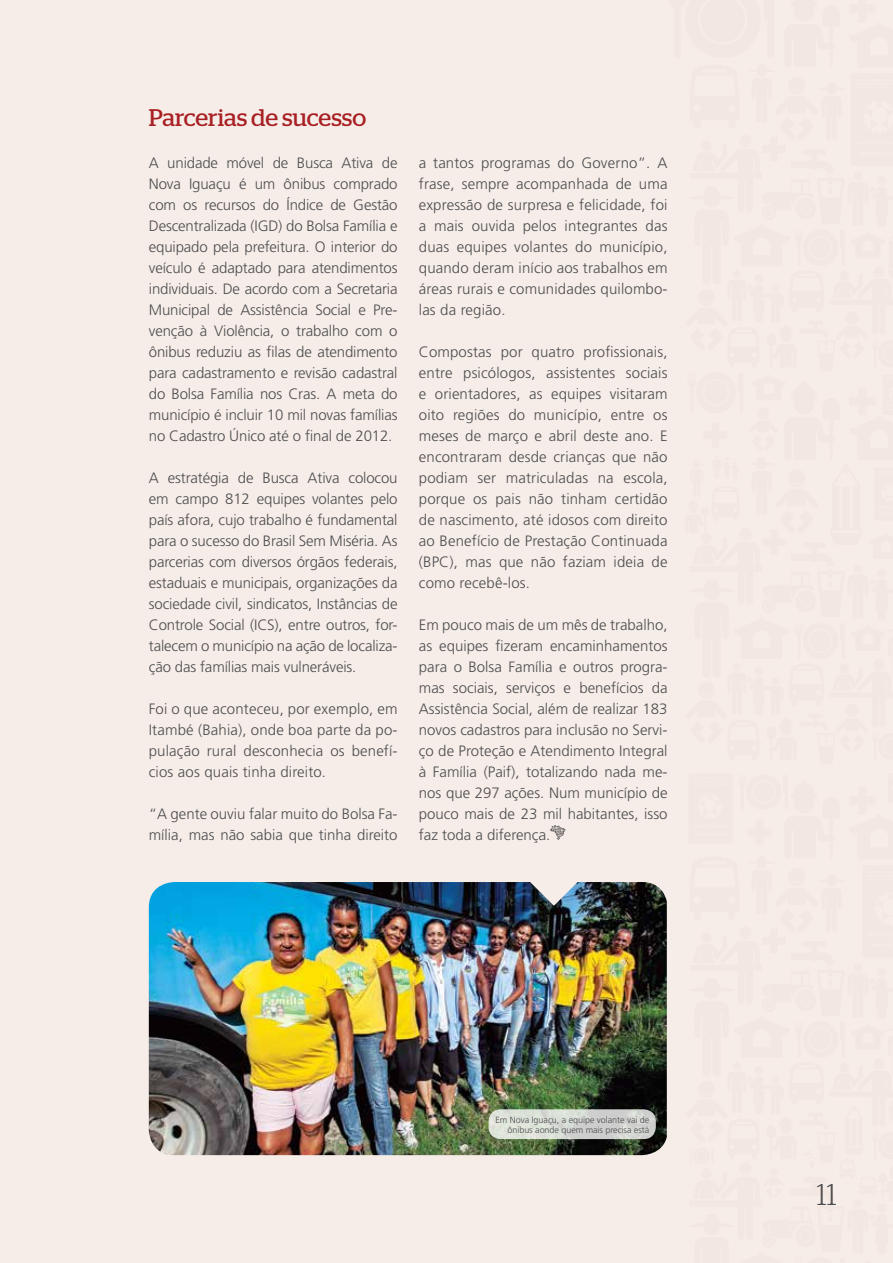
<style>
.page{position:relative;width:893px;height:1263px;background:#f6ede8}
.page>*{position:absolute;margin:0;border:0;box-sizing:border-box;transform-origin:0 0}
.t1{font:300 30px "Stag";color:#4d4d4f}
.t2{font:24px "Stag";color:#a82024}
.t3{font:300 15px/21px "Frutiger LT Std";color:#4d4d4f;text-align:justify}
.t4{font:300 9px/10.8px "Frutiger LT Std";letter-spacing:-.005em;color:#4d4d4f;text-align:right}
</style>
<div class="page">
<img style="left:149px;top:882px;width:518px;height:273px">
<svg style="left:527px;top:882px;width:54px;height:24px"></svg>
<svg style="left:550px;top:825px;width:15px;height:15px"></svg>
<svg style="left:489px;top:1109px;width:167px;height:30px;background:#d4d7d2"></svg>
<h2 class="t2" style="left:149px;top:104px;width:219px">Parcerias de sucesso</h2>
<p class="t3" style="left:149px;top:153px;width:250px">A unidade móvel de Busca Ativa de Nova Iguaçu é um ônibus comprado com os recursos do Índice de Gestão Descentralizada (IGD) do Bolsa Família e equipado pela prefeitura. O interior do veículo é adaptado para atendimentos individuais. De acordo com a Secretaria Municipal de Assistência Social e Pre&shy;venção à Violência, o trabalho com o ônibus reduziu as filas de atendimento para cadastramento e revisão cadastral do Bolsa Família nos Cras. A meta do município é incluir 10 mil novas famílias no Cadastro Único até o final de 2012.</p>
<p class="t3" style="left:149px;top:468px;width:250px">A estratégia de Busca Ativa colocou em campo 812 equipes volantes pelo país afora, cujo trabalho é fundamental para o sucesso do Brasil Sem Miséria. As parcerias com diversos órgãos federais, estaduais e municipais, organizações da sociedade civil, sindicatos, Instâncias de Controle Social (ICS), entre outros, for&shy;talecem o município na ação de localiza&shy;ção das famílias mais vulneráveis.</p>
<p class="t3" style="left:149px;top:699px;width:250px">Foi o que aconteceu, por exemplo, em Itambé (Bahia), onde boa parte da po&shy;pulação rural desconhecia os benefí&shy;cios aos quais tinha direito.</p>
<p class="t3" style="left:149px;top:804px;width:250px">“A gente ouviu falar muito do Bolsa Fa&shy;mília, mas não sabia que tinha direito</p>
<p class="t3" style="left:419px;top:153px;width:250px">a tantos programas do Governo”. A frase, sempre acompanhada de uma expressão de surpresa e felicidade, foi a mais ouvida pelos integrantes das duas equipes volantes do município, quando deram início aos trabalhos em áreas rurais e comunidades quilombo&shy;las da região.</p>
<p class="t3" style="left:419px;top:342px;width:250px">Compostas por quatro profissionais, entre psicólogos, assistentes sociais e orientadores, as equipes visitaram oito regiões do município, entre os meses de março e abril deste ano. E encontraram desde crianças que não podiam ser matriculadas na escola, porque os pais não tinham certidão de nascimento, até idosos com direito ao Benefício de Prestação Continuada (BPC), mas que não faziam ideia de como recebê-los.</p>
<p class="t3" style="left:419px;top:615px;width:250px">Em pouco mais de um mês de trabalho, as equipes fizeram encaminhamentos para o Bolsa Família e outros progra&shy;mas sociais, serviços e benefícios da Assistência Social, além de realizar 183 novos cadastros para inclusão no Servi&shy;ço de Proteção e Atendimento Integral à Família (Paif), totalizando nada me&shy;nos que 297 ações. Num município de pouco mais de 23 mil habitantes, isso faz toda a diferença.</p>
<p class="t4" style="left:495px;top:1114px;width:155px">Em Nova Iguaçu, a equipe volante vai de ônibus aonde quem mais precisa está</p>
<h1 class="t1" style="left:817px;top:1177px;width:21px">11</h1>
</div>
